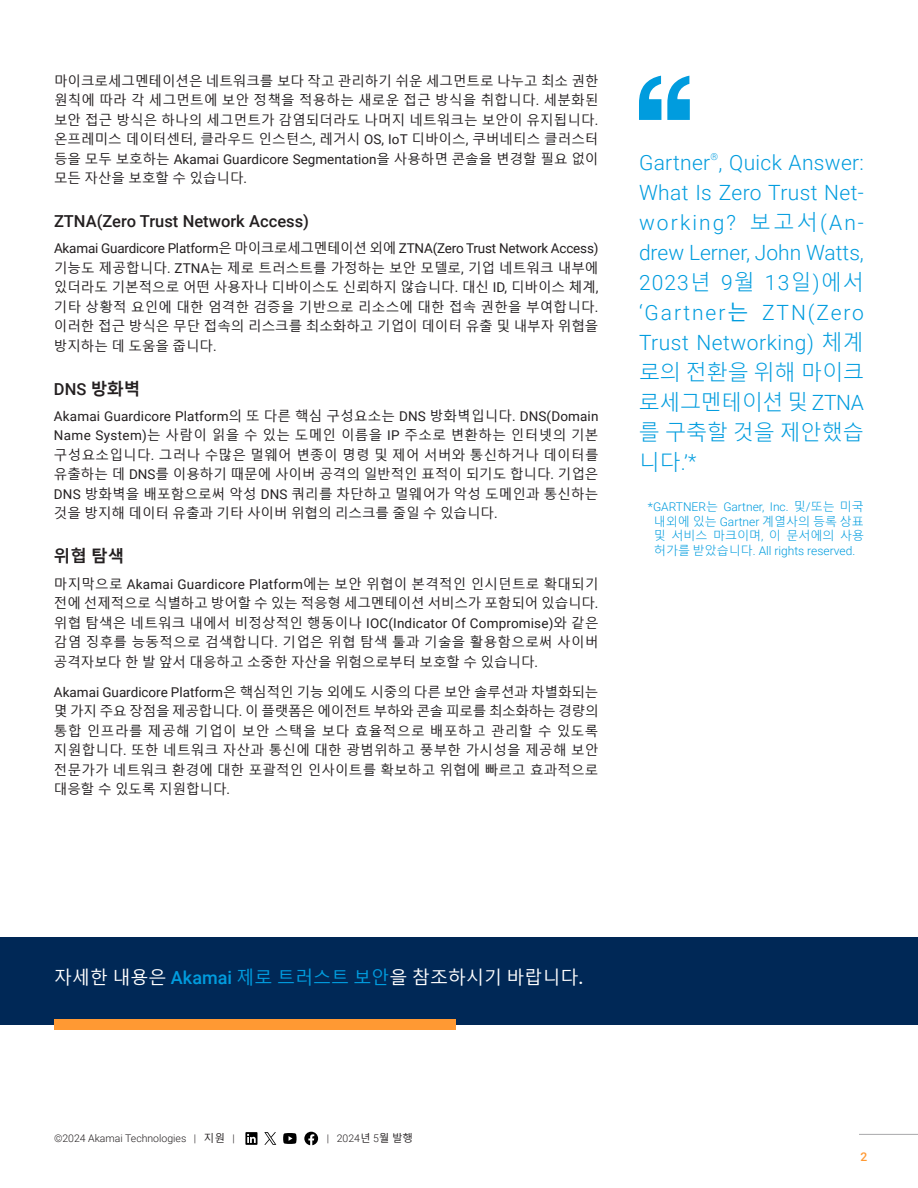
<style>
.page{position:relative;width:918px;height:1188px;background:#fff}
.page>*{position:absolute;margin:0;border:0;box-sizing:border-box;transform-origin:0 0}
.SBR_Quote_14pt{font:300 21px/30px "Roboto";letter-spacing:.025em;color:#009cde;text-align:justify}
.CTA_on_Navy_Blue{font:18px "Malgun Gothic";color:#fff}
.t1{font:500 16.5px "Roboto";color:#231f20}
.t2{font:700 16.5px "Malgun Gothic";color:#231f20}
.t3{font:13.5px/19.5px "Malgun Gothic";letter-spacing:.005em;color:#231f20;text-align:justify}
.SBR_Quote_Job_title{font:300 12px/14.4px "Roboto";color:#009cde;text-align:center}
.t4{font:500 12px "Roboto";color:#f93}
.t5{font:300 10.5px "Roboto";color:#231f20}
.SBR_Quote_14pt-2{font:300 9.6px "Roboto";color:#009cde}
.s1{font-family:"Roboto"}
.s2{font-family:"Malgun Gothic";font-weight:700}
.s3{font-family:"Malgun Gothic"}
.s4{font-family:"Malgun Gothic";font-weight:400}
.s5{font-size:19.5px}
.s6{font-family:"Roboto";font-weight:500;color:#009cde}
.s7{color:#009cde}
.s8{font-family:"Roboto";font-weight:500}
</style>
<div class="page">
<svg style="left:304px;top:1132px;width:14px;height:13px"></svg>
<svg style="left:283px;top:1133px;width:14px;height:11px"></svg>
<svg style="left:245px;top:1132px;width:12px;height:13px"></svg>
<svg style="left:264px;top:1132px;width:12px;height:13px"></svg>
<hr style="left:859px;top:1134px;width:59px;height:1px;background:#a8a8aa">
<svg style="left:639px;top:76px;width:51px;height:44px"></svg>
<div style="left:0;top:937px;width:918px;height:87px;background:#002856"></div>
<div style="left:54px;top:1020px;width:401px;height:10px;background:#f93"></div>
<h2 class="t3" style="left:54px;top:71px;width:546px">마이크로세그멘테이션은 네트워크를 보다 작고 관리하기 쉬운 세그먼트로 나누고 최소 권한 원칙에 따라 각 세그먼트에 보안 정책을 적용하는 새로운 접근 방식을 취합니다<span class="s1">.</span> 세분화된 보안 접근 방식은 하나의 세그먼트가 감염되더라도 나머지 네트워크는 보안이 유지됩니다<span class="s1">. </span>온프레미스 데이터센터<span class="s1">,</span> 클라우드 인스턴스<span class="s1">,</span> 레거시 <span class="s1">OS, IoT</span> 디바이스<span class="s1">,</span> 쿠버네티스 클러스터 등을 모두 보호하는 <span class="s1">Akamai Guardicore Segmentation</span>을 사용하면 콘솔을 변경할 필요 없이 모든 자산을 보호할 수 있습니다<span class="s1">.</span></h2>
<h2 class="t1" style="left:54px;top:210px;width:257px">ZTNA(Zero Trust Network Access)</h2>
<p class="t3" style="left:54px;top:239px;width:546px"><span class="s1">Akamai Guardicore Platform</span>은 마이크로세그멘테이션 외에 <span class="s1">ZTNA(Zero Trust Network Access) </span>기능도 제공합니다<span class="s1">. ZTNA</span>는 제로 트러스트를 가정하는 보안 모델로<span class="s1">,</span> 기업 네트워크 내부에 있더라도 기본적으로 어떤 사용자나 디바이스도 신뢰하지 않습니다<span class="s1">.</span> 대신 <span class="s1">ID,</span> 디바이스 체계<span class="s1">, </span>기타 상황적 요인에 대한 엄격한 검증을 기반으로 리소스에 대한 접속 권한을 부여합니다<span class="s1">. </span>이러한 접근 방식은 무단 접속의 리스크를 최소화하고 기업이 데이터 유출 및 내부자 위협을 방지하는 데 도움을 줍니다<span class="s1">.</span></p>
<h2 class="t1" style="left:54px;top:377px;width:88px">DNS <span class="s2">방화벽</span></h2>
<p class="t3" style="left:54px;top:407px;width:546px"><span class="s1">Akamai Guardicore Platform</span>의 또 다른 핵심 구성요소는 <span class="s1">DNS</span> 방화벽입니다<span class="s1">. DNS(Domain Name System)</span>는 사람이 읽을 수 있는 도메인 이름을 <span class="s1">IP</span> 주소로 변환하는 인터넷의 기본 구성요소입니다<span class="s1">.</span> 그러나 수많은 멀웨어 변종이 명령 및 제어 서버와 통신하거나 데이터를 유출하는 데 <span class="s1">DNS</span>를 이용하기 때문에 사이버 공격의 일반적인 표적이 되기도 합니다<span class="s1">.</span> 기업은 <span class="s1">DNS</span> 방화벽을 배포함으로써 악성 <span class="s1">DNS</span> 쿼리를 차단하고 멀웨어가 악성 도메인과 통신하는 것을 방지해 데이터 유출과 기타 사이버 위협의 리스크를 줄일 수 있습니다<span class="s1">.</span></p>
<h2 class="t2" style="left:54px;top:546px;width:72px">위협 탐색</h2>
<p class="t3" style="left:54px;top:574px;width:546px">마지막으로 <span class="s1">Akamai Guardicore Platform</span>에는 보안 위협이 본격적인 인시던트로 확대되기 전에 선제적으로 식별하고 방어할 수 있는 적응형 세그멘테이션 서비스가 포함되어 있습니다<span class="s1">. </span>위협 탐색은 네트워크 내에서 비정상적인 행동이나 <span class="s1">IOC(Indicator Of Compromise)</span>와 같은 감염 징후를 능동적으로 검색합니다<span class="s1">.</span> 기업은 위협 탐색 툴과 기술을 활용함으로써 사이버 공격자보다 한 발 앞서 대응하고 소중한 자산을 위험으로부터 보호할 수 있습니다<span class="s1">.</span></p>
<p class="t3" style="left:54px;top:682px;width:546px"><span class="s1">Akamai Guardicore Platform</span>은 핵심적인 기능 외에도 시중의 다른 보안 솔루션과 차별화되는 몇 가지 주요 장점을 제공합니다<span class="s1">.</span> 이 플랫폼은 에이전트 부하와 콘솔 피로를 최소화하는 경량의 통합 인프라를 제공해 기업이 보안 스택을 보다 효율적으로 배포하고 관리할 수 있도록 지원합니다<span class="s1">.</span> 또한 네트워크 자산과 통신에 대한 광범위하고 풍부한 가시성을 제공해 보안 전문가가 네트워크 환경에 대한 포괄적인 인사이트를 확보하고 위협에 빠르고 효과적으로 대응할 수 있도록 지원합니다<span class="s1">.</span></p>
<p class="SBR_Quote_14pt-2" style="left:711px;top:150px;width:9px">®</p>
<p class="SBR_Quote_14pt" style="left:639px;top:177px;width:227px">What Is Zero Trust Net&shy;working? <span class="s3">보고서</span>(An&shy;drew Lerner, John Watts, 2023<span class="s3">년</span> 9<span class="s3">월</span> 13<span class="s3">일</span>)<span class="s3">에서 </span>‘Gartner<span class="s4">는</span> ZTN(Zero Trust Networking) <span class="s3">체계 로의 전환을 위해 마이크 로세그멘테이션 및</span> ZTNA <span class="s3">를 구축할 것을 제안했습 니다</span>.’<span class="s5">*</span></p>
<p class="SBR_Quote_Job_title" style="left:648px;top:499px;width:218px">*GARTNER<span class="s3">는</span> Gartner, Inc. <span class="s3">및</span>/<span class="s3">또는 미국 내외에 있는</span> Gartner <span class="s3">계열사의 등록 상표 및 서비스 마크이며</span>, <span class="s3">이 문서에의 사용 허가를 받았습니다</span>. All rights reserved.</p>
<p class="SBR_Quote_14pt" style="left:639px;top:147px;width:226px">Gartner , Quick Answer:</p>
<p class="CTA_on_Navy_Blue" style="left:54px;top:967px;width:531px">자세한 내용은 <span class="s6">Akamai</span> <span class="s7">제로 트러스트 보안</span>을 참조하시기 바랍니다<span class="s8">.</span></p>
<p class="t5" style="left:54px;top:1131px;width:182px">©2024 Akamai Technologies | <span class="s4">지원</span> |</p>
<p class="t5" style="left:327px;top:1131px;width:88px">| 2024<span class="s4">년</span> 5<span class="s4">월 발행</span></p>
<p class="t4" style="left:860px;top:1148px;width:8px">2</p>
</div>
